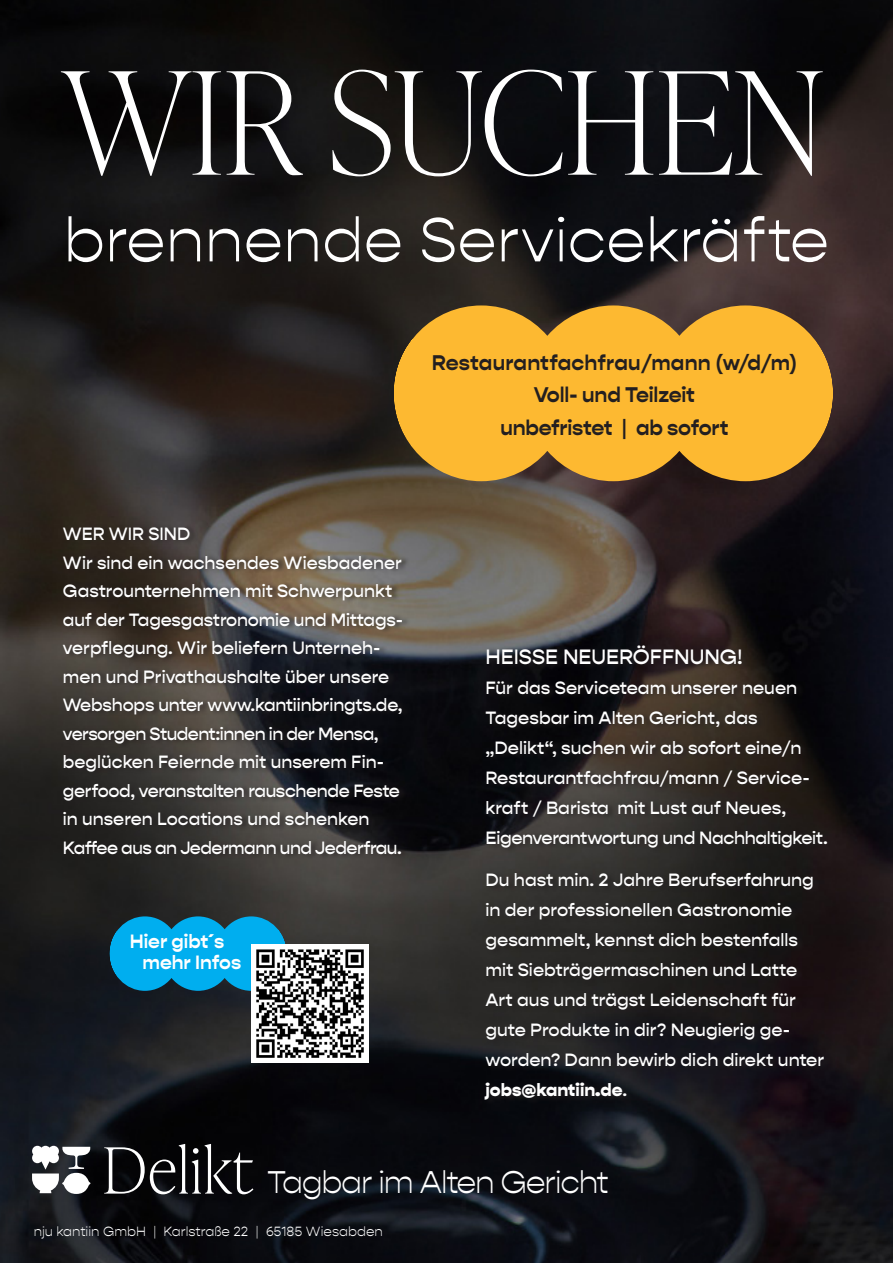
<style>
.page{position:relative;width:893px;height:1263px;background:#fff}
.page>*{position:absolute;margin:0;border:0;box-sizing:border-box;transform-origin:0 0}
.t1{font:100 142.05px "Ivy Presto Display";color:#fff}
.t2{font:300 62.7px "Gopher";color:#fff}
.t3{font:300 31.65px "Gopher";letter-spacing:-.04em;color:#fff}
.t4{font:700 21.45px "Gopher";letter-spacing:-.01em;color:#231f20}
.t5{font:700 21.45px "Gopher";letter-spacing:.01em;color:#231f20}
.t6{font:500 21px "Gopher";color:#fff}
.t7{font:700 19.5px "Gopher";color:#fff}
.t8{font:500 18px/30px "Gopher";color:#fff}
.t9{font:500 18px/28.5px "Gopher";letter-spacing:-.02em;color:#fff}
.t10{font:300 13.5px "Gopher";color:#fff}
.s1{font-weight:900}
</style>
<div class="page">
<img style="left:0;top:0;width:893px;height:1263px">
<div style="left:63px;top:524px;width:348px;height:335px;background:#231f20;opacity:.75"></div>
<svg style="left:394px;top:305px;width:439px;height:176px;background:#dfa32f"></svg>
<svg style="left:104px;top:1144px;width:149px;height:50px"></svg>
<svg style="left:32px;top:1146px;width:58px;height:48px"></svg>
<div style="left:484px;top:643px;width:351px;height:463px;background:#231f20;opacity:.75"></div>
<svg style="left:110px;top:916px;width:176px;height:75px;background:#0599d0"></svg>
<img style="left:251px;top:945px;width:118px;height:117px">
<p class="t1" style="left:63px;top:22px;width:763px">WIR SUCHEN</p>
<p class="t2" style="left:64px;top:205px;width:767px">brennende Servicekräfte</p>
<p class="t5" style="left:432px;top:350px;width:367px">Restaurantfachfrau/mann (w/d/m)</p>
<p class="t4" style="left:534px;top:382px;width:163px">Voll- und Teilzeit</p>
<p class="t4" style="left:500px;top:414px;width:230px">unbefristet | ab sofort</p>
<p class="t8" style="left:63px;top:519px;width:129px">WER WIR SIND</p>
<p class="t8" style="left:63px;top:549px;width:342px;line-height:28.5px">Wir sind ein wachsendes Wiesbadener Gastrounternehmen mit Schwerpunkt auf der Tagesgastronomie und Mittags&shy;verpflegung. Wir beliefern Unterneh&shy;men und Privathaushalte über unsere Webshops unter www.kantiinbringts.de,</p>
<p class="t9" style="left:63px;top:720px;width:340px">versorgen Student:innen in der Mensa, beglücken Feiernde mit unserem Fin&shy;gerfood, veranstalten rauschende Feste in unseren Locations und schenken Kaffee aus an Jedermann und Jederfrau.</p>
<p class="t7" style="left:130px;top:930px;width:96px">Hier gibt´s</p>
<p class="t7" style="left:143px;top:951px;width:100px">mehr Infos</p>
<p class="t6" style="left:485px;top:644px;width:259px">HEISSE NEUERÖFFNUNG!</p>
<p class="t8" style="left:485px;top:673px;width:313px">Für das Serviceteam unserer neuen<br>Tagesbar im Alten Gericht, das</p>
<p class="t8" style="left:485px;top:733px;width:344px">„Delikt“, suchen wir ab sofort eine/n Restaurantfachfrau/mann / Service&shy;kraft / Barista mit Lust auf Neues, Eigenverantwortung und Nachhaltigkeit.</p>
<p class="t8" style="left:485px;top:865px;width:340px">Du hast min. 2 Jahre Berufserfahrung in der professionellen Gastronomie gesammelt, kennst dich bestenfalls mit Siebträgermaschinen und Latte Art aus und trägst Leidenschaft für gute Produkte in dir? Neugierig ge&shy;worden? Dann bewirb dich direkt unter <span class="s1">jobs@kantiin.de</span>.</p>
<p class="t3" style="left:267px;top:1164px;width:343px">Tagbar im Alten Gericht</p>
<p class="t10" style="left:34px;top:1224px;width:351px">nju kantiin GmbH | Karlstraße 22 | 65185 Wiesabden</p>
</div>
